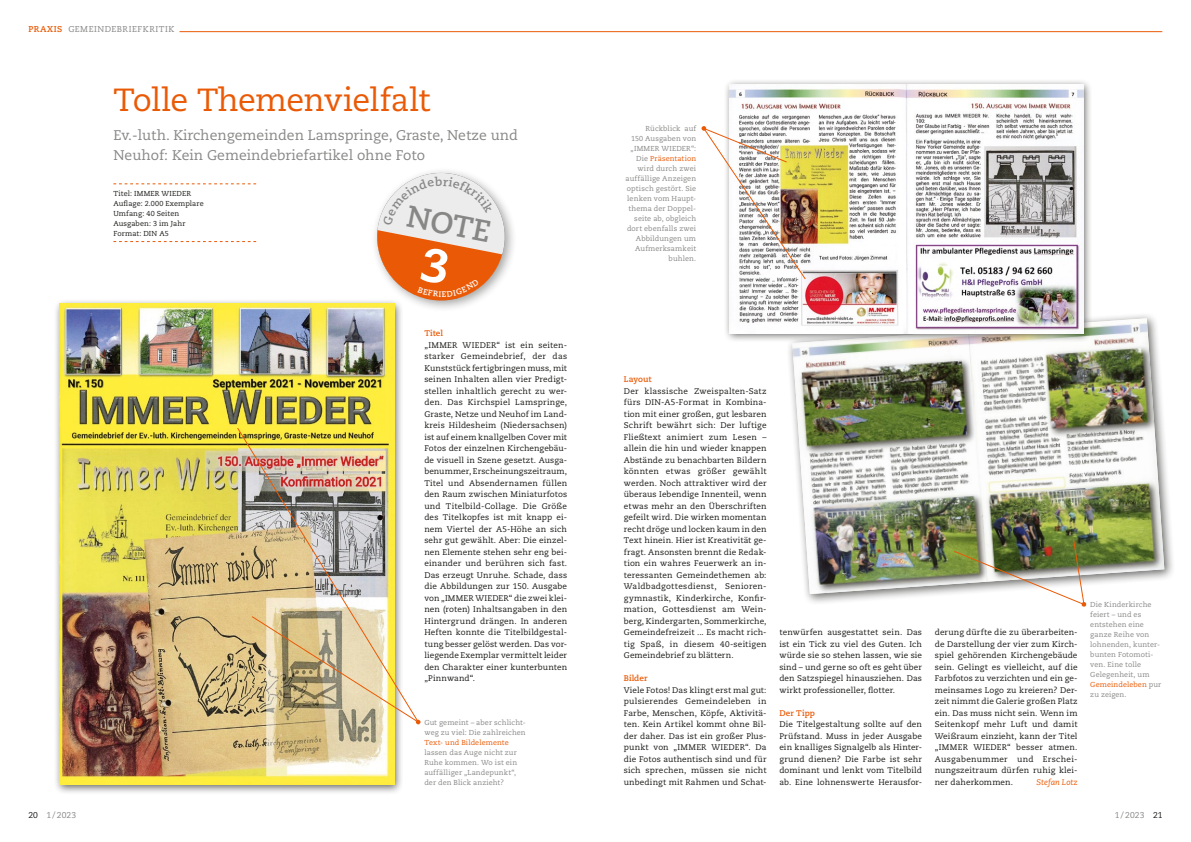
<style>
.page{position:relative;width:1191px;height:842px;background:#fff}
.page>*{position:absolute;margin:0;border:0;box-sizing:border-box;transform-origin:0 0}
.Kritik_Headline{font:32px "Caecilia LT Std";letter-spacing:-.025em;color:#ea5a06}
.Kritik_Vorspann{font:700 30.3px "Caecilia LT Std";color:#878786}
.Kritik_Vorspann-2{font:14px/20px "Caecilia LT Std";color:#878786}
.Rubrik_neu_links{font:8.5px "Caecilia LT Std";letter-spacing:.06em;color:#878786}
.Copy_ohne_Einzug_neu{font:8.2px/11.5px "Caecilia LT Std";letter-spacing:.015em;color:#1a1a18;text-align:justify}
.Zwiti_neu{font:700 8.2px "Caecilia LT Std";letter-spacing:.005em;color:#ea5a06}
.Copy_ohne_Einzug_neu-2{font:italic 8.2px "Caecilia LT Std";letter-spacing:.005em;color:#ea5a06}
.Copy_ohne_Einzug_neu-3{font:700 8.2px "Caecilia LT Std";letter-spacing:-.005em;color:#ea5a06}
.BU_neu{font:7.2px/10px "Caecilia LT Std";letter-spacing:.015em;color:#878786}
.Kritik_Details{font:7.2px/10px "Caecilia LT Std";letter-spacing:.02em;color:#1a1a18}
.s1{font-weight:700;color:#ea5a06}
.s2{color:#ea5a06}
.s3{color:#1a1a18}
</style>
<div class="page">
<div style="left:785px;top:312px;width:390px;height:293px;background:#1a1a18;opacity:.65"></div>
<img style="left:792px;top:318px;width:372px;height:276px">
<div style="left:723px;top:78px;width:370px;height:265px;background:#1a1a18;opacity:.65"></div>
<img style="left:729px;top:84px;width:354px;height:249px">
<img style="left:953px;top:537px;width:133px;height:70px">
<hr style="left:179px;top:31px;width:983px;height:1px;background:#ea5a06">
<div style="left:54px;top:298px;width:350px;height:496px;background:#1a1a18;opacity:.65"></div>
<img style="left:60px;top:304px;width:334px;height:481px">
<img style="left:236px;top:427px;width:168px;height:296px">
<svg style="left:251px;top:615px;width:169px;height:109px;background:#d4c59d"></svg>
<svg style="left:113px;top:183px;width:143px;height:1px"></svg>
<svg style="left:113px;top:241px;width:143px;height:1px"></svg>
<img style="left:701px;top:126px;width:105px;height:154px">
<div style="left:370px;top:166px;width:147px;height:147px;background:#1a1a18;opacity:.4"></div>
<svg style="left:371px;top:173px;width:139px;height:133px"></svg>
<p class="Rubrik_neu_links" style="left:28px;top:24px;width:148px"><span class="s1">PRAXIS</span> GEMEINDEBRIEFKRITIK</p>
<p class="Kritik_Headline" style="left:113px;top:81px;width:319px">Tolle Themenvielfalt</p>
<p class="Kritik_Vorspann-2" style="left:113px;top:125px;width:406px">Ev.-luth. Kirchengemeinden Lamspringe, Graste, Netze und<br>Neuhof: Kein Gemeindebriefartikel ohne Foto</p>
<p class="Kritik_Details" style="left:113px;top:188px;width:92px">Titel: IMMER WIEDER<br>Auflage: 2.000 Exemplare<br>Umfang: 40 Seiten<br>Ausgaben: 3 im Jahr<br>Format: DIN A5</p>
<p class="Kritik_Vorspann" style="left:410px;top:198px;width:86px;rotate:11deg">NOTE</p>
<p class="Zwiti_neu" style="left:424px;top:328px;width:20px">Titel</p>
<p class="Copy_ohne_Einzug_neu" style="left:424px;top:339px;width:144px;text-align:left">„IMMER WIEDER“ ist ein seiten&shy;starker Gemeindebrief, der das Kunststück fertigbringen muss, mit seinen Inhalten allen vier Predigt&shy;stellen inhaltlich gerecht zu wer&shy;den. Das Kirchspiel Lamspringe, Graste, Netze und Neuhof im Land&shy;kreis Hildesheim (Niedersachsen) ist auf einem knallgelben Cover mit Fotos der einzelnen Kirchengebäu&shy;de visuell in Szene gesetzt. Ausga&shy;benummer, Erscheinungszeitraum, Titel und Absendernamen füllen den Raum zwischen Miniaturfotos und Titelbild-Collage. Die Größe des Titelkopfes ist mit knapp ei&shy;nem Viertel der A5-Höhe an sich sehr gut gewählt. Aber: Die einzel&shy;nen Elemente stehen sehr eng bei&shy;einander und berühren sich fast.<br>Das erzeugt Unruhe. Schade, dass die Abbildungen zur 150. Ausgabe von „IMMER WIEDER“ die zwei klei&shy;nen (roten) Inhaltsangaben in den Hintergrund drängen. In anderen Heften konnte die Titelbildgestal&shy;tung besser gelöst werden. Das vor&shy;liegende Exemplar vermittelt leider den Charakter einer kunterbunten „Pinnwand“.</p>
<p class="BU_neu" style="left:424px;top:717px;width:103px">Gut gemeint – aber schlicht&shy;weg zu viel: Die zahlreichen<br><span class="s2">Text- und Bildelemente </span>lassen das Auge nicht zur<br>Ruhe kommen. Wo ist ein auffälliger „Landepunkt“, der den Blick anzieht?</p>
<p class="BU_neu" style="left:625px;top:124px;width:72px;text-align:right">Rückblick auf<br>150 Ausgaben von „IMMER WIEDER“:<br>Die <span class="s2">Präsentation </span>wird durch zwei auffällige Anzeigen optisch gestört. Sie lenken vom Haupt&shy;thema der Doppel&shy;seite ab, obgleich dort ebenfalls zwei<br>Abbildungen um<br>Aufmerksamkeit buhlen.</p>
<p class="Copy_ohne_Einzug_neu-3" style="left:624px;top:374px;width:29px">Layout</p>
<p class="Copy_ohne_Einzug_neu" style="left:624px;top:385px;width:144px;text-align:left">Der klassische Zweispalten-Satz fürs DIN-A5-Format in Kombina&shy;tion mit einer großen, gut lesbaren Schrift bewährt sich: Der luftige Fließtext animiert zum Lesen – allein die hin und wieder knappen Abstände zu benachbarten Bildern könnten etwas größer gewählt werden. Noch attraktiver wird der überaus Iebendige Innenteil, wenn etwas mehr an den Überschriften gefeilt wird. Die wirken momentan recht dröge und locken kaum in den Text hinein. Hier ist Kreativität ge&shy;fragt. Ansonsten brennt die Redak&shy;tion ein wahres Feuerwerk an in&shy;teressanten Gemeindethemen ab:<br>Waldbadgottesdienst, Senioren&shy;gymnastik, Kinderkirche, Konfir&shy;mation, Gottesdienst am Wein&shy;berg, Kindergarten, Sommerkirche, Gemeindefreizeit ... Es macht rich&shy;tig Spaß, in diesem 40-seitigen Gemeindebrief zu blättern.</p>
<p class="Zwiti_neu" style="left:624px;top:673px;width:25px">Bilder</p>
<p class="Copy_ohne_Einzug_neu" style="left:624px;top:684px;width:144px">Viele Fotos! Das klingt erst mal gut: pulsierendes Gemeindeleben in Farbe, Menschen, Köpfe, Aktivitä&shy;ten. Kein Artikel kommt ohne Bil&shy;der daher. Das ist ein großer Plus&shy;punkt von „IMMER WIEDER“. Da die Fotos authentisch sind und für sich sprechen, müssen sie nicht unbedingt mit Rahmen und Schat-</p>
<p class="Copy_ohne_Einzug_neu" style="left:779px;top:627px;width:144px">tenwürfen ausgestattet sein. Das ist ein Tick zu viel des Guten. Ich würde sie so stehen lassen, wie sie sind – und gerne so oft es geht über den Satzspiegel hinausziehen. Das wirkt professioneller, flotter.</p>
<p class="Zwiti_neu" style="left:779px;top:708px;width:37px">Der Tipp</p>
<p class="Copy_ohne_Einzug_neu" style="left:779px;top:719px;width:144px">Die Titelgestaltung sollte auf den Prüfstand. Muss in jeder Ausgabe ein knalliges Signalgelb als Hinter&shy;grund dienen? Die Farbe ist sehr dominant und lenkt vom Titelbild ab. Eine lohnenswerte Herausfor-</p>
<p class="Copy_ohne_Einzug_neu" style="left:934px;top:627px;width:144px">derung dürfte die zu überarbeiten&shy;de Darstellung der vier zum Kirch&shy;spiel gehörenden Kirchengebäude sein. Gelingt es vielleicht, auf die Farbfotos zu verzichten und ein ge&shy;meinsames Logo zu kreieren? Der&shy;zeit nimmt die Galerie großen Platz ein. Das muss nicht sein. Wenn im Seitenkopf mehr Luft und damit Weißraum einzieht, kann der Titel „IMMER WIEDER“ besser atmen.<br>Ausgabenummer und Erschei&shy;nungszeitraum dürfen ruhig klei&shy;ner daherkommen.</p>
<p class="Copy_ohne_Einzug_neu-2" style="left:1036px;top:777px;width:42px">Stefan Lotz</p>
<p class="BU_neu" style="left:1090px;top:600px;width:73px">Die Kinderkirche feiert – und es entstehen eine ganze Reihe von lohnenden, kunter&shy;bunten Fotomoti&shy;ven. Eine tolle<br>Gelegenheit, um<br><span class="s2">Gemeindeleben</span> pur zu zeigen.</p>
<p class="Rubrik_neu_links" style="left:28px;top:810px;width:49px"><span class="s3">20</span> 1 / 2023</p>
<p class="Rubrik_neu_links" style="left:1115px;top:810px;width:49px">1 / 2023 <span class="s3">21</span></p>
</div>
